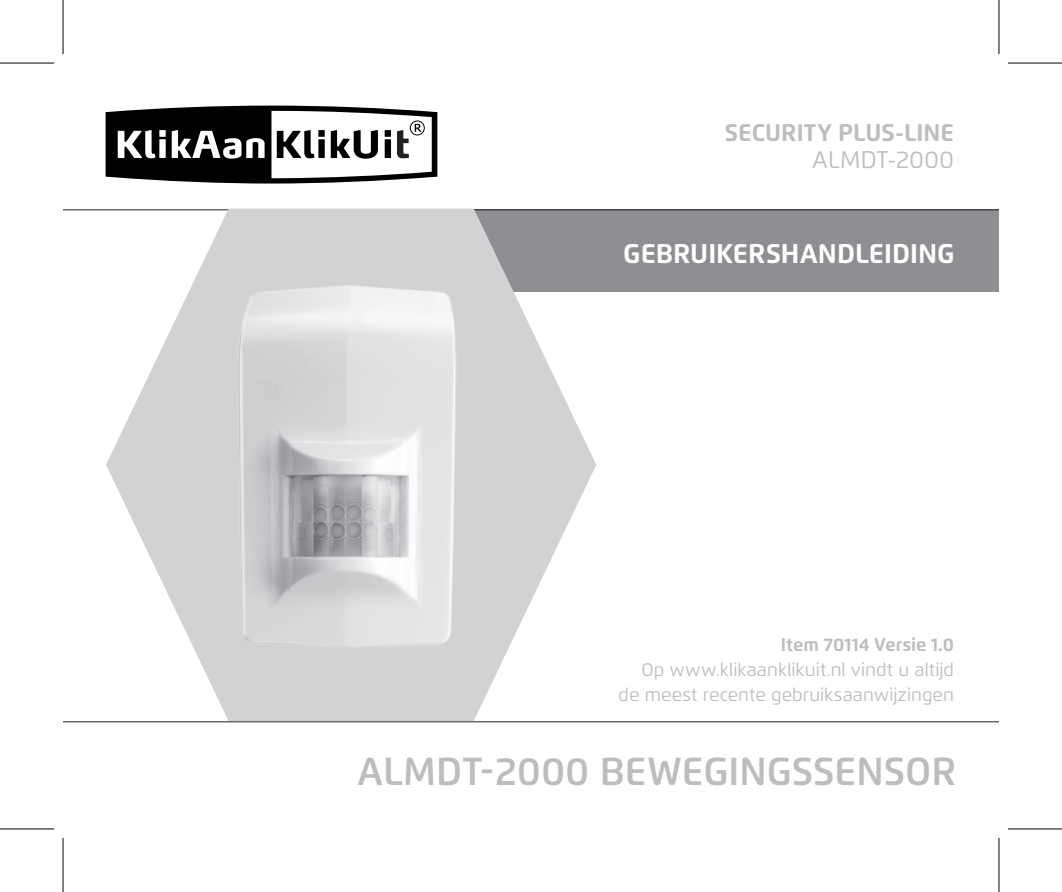
<style>
.page{position:relative;width:1062px;height:892px;background:#fff}
.page>*{position:absolute;margin:0;border:0;box-sizing:border-box;transform-origin:0 0}
.t1{font:600 39px "Flexo";color:#bcbdc0}
.t2{font:700 27px "Flexo";color:#fff}
.t3{font:700 24px "Flexo";color:#bcbdc0}
.t4{font:24px "Flexo";color:#bcbdc0}
.t5{font:18.3px "Flexo";color:#bcbdc0}
.t6{font:700 18.3px "Flexo";color:#bcbdc0}
</style>
<div class="page">
<div style="left:419px;top:209px;width:579px;height:83px;background:#8d8f92"></div>
<svg style="left:106px;top:106px;width:331px;height:77px"></svg>
<hr style="left:63px;top:209px;width:935px;height:1px;background:#231f20">
<hr style="left:63px;top:721px;width:935px;height:1px;background:#231f20">
<svg style="left:106px;top:208px;width:490px;height:512px"></svg>
<img style="left:144px;top:236px;width:402px;height:425px">
<svg style="left:0;top:829px;width:54px;height:1px"></svg>
<svg style="left:1008px;top:829px;width:53px;height:1px"></svg>
<hr style="left:0;top:62px;width:54px;height:2px;background:#000">
<hr style="left:1007px;top:62px;width:54px;height:2px;background:#000">
<hr style="left:0;top:828px;width:54px;height:1px;background:#000">
<hr style="left:1007px;top:828px;width:54px;height:1px;background:#000">
<hr style="left:62px;top:0;width:2px;height:54px;background:#000">
<hr style="left:62px;top:837px;width:2px;height:54px;background:#000">
<hr style="left:998px;top:0;width:1px;height:54px;background:#000">
<hr style="left:998px;top:837px;width:1px;height:54px;background:#000">
<p class="t3" style="left:725px;top:117px;width:230px">SECURITY PLUS-LINE</p>
<p class="t4" style="left:812px;top:145px;width:143px">ALMDT-2000</p>
<p class="t2" style="left:623px;top:236px;width:333px">GEBRUIKERSHANDLEIDING</p>
<p class="t6" style="left:780px;top:632px;width:175px">Item 70114 Versie 1.0</p>
<p class="t5" style="left:641px;top:658px;width:314px">Op www.klikaanklikuit.nl vindt u altijd</p>
<p class="t5" style="left:618px;top:683px;width:337px">de meest recente gebruiksaanwijzingen</p>
<p class="t1" style="left:357px;top:747px;width:601px">ALMDT-2000 BEWEGINGSSENSOR</p>
</div>
